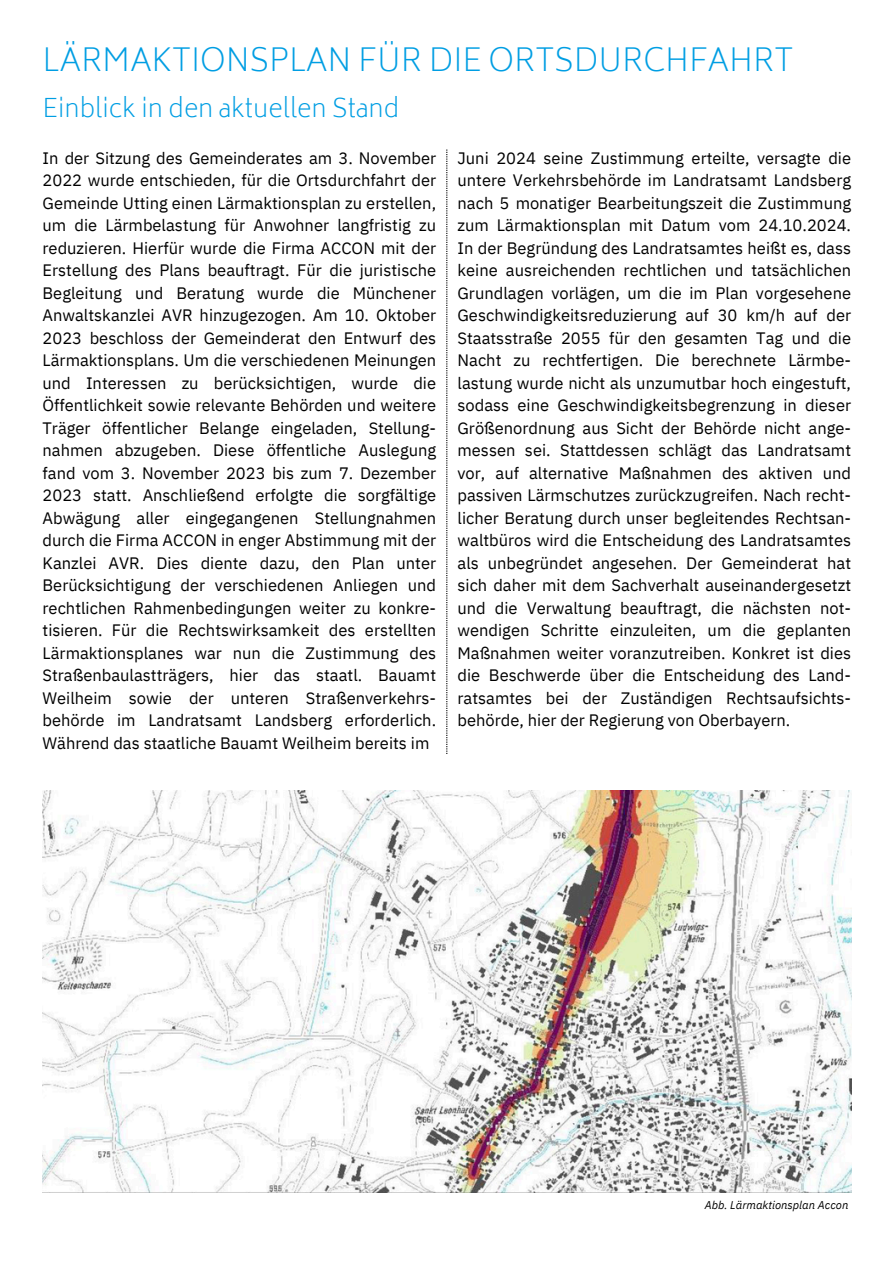
<style>
.page{position:relative;width:894px;height:1264px;background:#fff}
.page>*{position:absolute;margin:0;border:0;box-sizing:border-box;transform-origin:0 0}
.t1{font:200 30.9px "Biryani";color:#009ee3}
.t2{font:200 24.9px "Biryani";color:#009ee3}
.t3{font:16.5px/22.5px "IBM Plex Sans";color:#000;text-align:justify}
.t4{font:italic 11.25px "IBM Plex Sans";color:#000}
</style>
<div class="page">
<svg style="left:446px;top:149px;width:1px;height:605px"></svg>
<img style="left:43px;top:790px;width:807px;height:402px">
<p class="t1" style="left:43px;top:42px;width:752px">LÄRMAKTIONSPLAN FÜR DIE ORTSDURCHFAHRT</p>
<p class="t2" style="left:43px;top:94px;width:358px">Einblick in den aktuellen Stand</p>
<p class="t3" style="left:457px;top:146px;width:395px">Juni 2024 seine Zustimmung erteilte, versagte die untere Verkehrsbehörde im Landratsamt Landsberg nach 5 monatiger Bearbeitungszeit die Zustimmung zum Lärmaktionsplan mit Datum vom 24.10.2024.<br>In der Begründung des Landratsamtes heißt es, dass keine ausreichenden rechtlichen und tatsächlichen Grundlagen vorlägen, um die im Plan vorgesehene Geschwindigkeitsreduzierung auf 30 km/h auf der Staatsstraße 2055 für den gesamten Tag und die Nacht zu rechtfertigen. Die berechnete Lärmbe&shy;lastung wurde nicht als unzumutbar hoch eingestuft, sodass eine Geschwindigkeitsbegrenzung in dieser Größenordnung aus Sicht der Behörde nicht ange&shy;messen sei. Stattdessen schlägt das Landratsamt vor, auf alternative Maßnahmen des aktiven und passiven Lärmschutzes zurückzugreifen. Nach recht&shy;licher Beratung durch unser begleitendes Rechtsan&shy;waltbüros wird die Entscheidung des Landratsamtes als unbegründet angesehen. Der Gemeinderat hat sich daher mit dem Sachverhalt auseinandergesetzt und die Verwaltung beauftragt, die nächsten not&shy;wendigen Schritte einzuleiten, um die geplanten Maßnahmen weiter voranzutreiben. Konkret ist dies die Beschwerde über die Entscheidung des Land&shy;ratsamtes bei der Zuständigen Rechtsaufsichts&shy;behörde, hier der Regierung von Oberbayern.</p>
<h2 class="t3" style="left:43px;top:146px;width:395px">In der Sitzung des Gemeinderates am 3. November 2022 wurde entschieden, für die Ortsdurchfahrt der Gemeinde Utting einen Lärmaktionsplan zu erstellen, um die Lärmbelastung für Anwohner langfristig zu reduzieren. Hierfür wurde die Firma ACCON mit der Erstellung des Plans beauftragt. Für die juristische Begleitung und Beratung wurde die Münchener Anwaltskanzlei AVR hinzugezogen. Am 10. Oktober 2023 beschloss der Gemeinderat den Entwurf des Lärmaktionsplans. Um die verschiedenen Meinungen und Interessen zu berücksichtigen, wurde die Öffentlichkeit sowie relevante Behörden und weitere Träger öffentlicher Belange eingeladen, Stellung&shy;nahmen abzugeben. Diese öffentliche Auslegung fand vom 3. November 2023 bis zum 7. Dezember 2023 statt. Anschließend erfolgte die sorgfältige Abwägung aller eingegangenen Stellungnahmen durch die Firma ACCON in enger Abstimmung mit der Kanzlei AVR. Dies diente dazu, den Plan unter Berücksichtigung der verschiedenen Anliegen und rechtlichen Rahmenbedingungen weiter zu konkre&shy;tisieren. Für die Rechtswirksamkeit des erstellten Lärmaktionsplanes war nun die Zustimmung des Straßenbaulastträgers, hier das staatl. Bauamt Weilheim sowie der unteren Straßenverkehrs&shy;behörde im Landratsamt Landsberg erforderlich.<br>Während das staatliche Bauamt Weilheim bereits im</h2>
<p class="t4" style="left:704px;top:1197px;width:145px">Abb. Lärmaktionsplan Accon</p>
</div>
